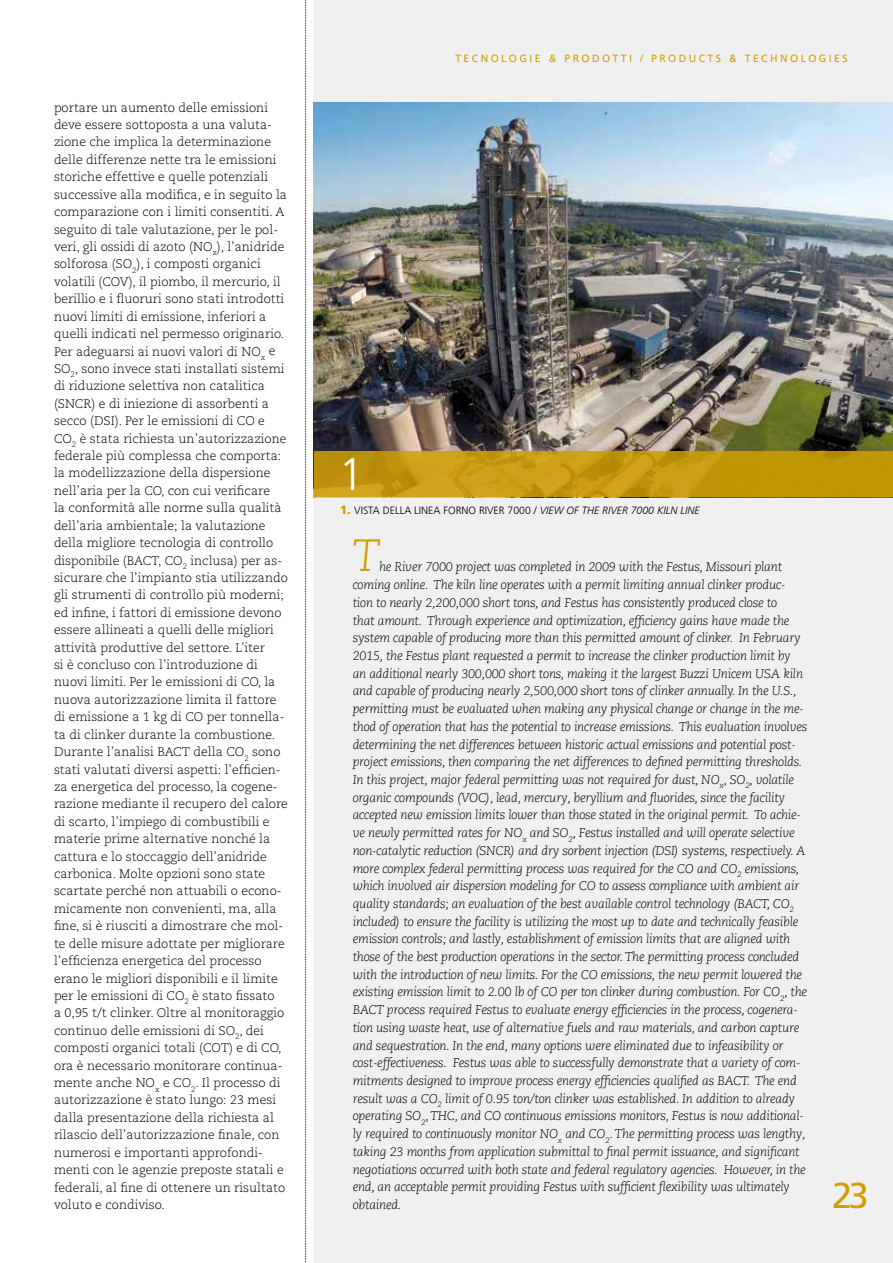
<style>
.page{position:relative;width:893px;height:1263px;background:#fff}
.page>*{position:absolute;margin:0;border:0;box-sizing:border-box;transform-origin:0 0}
.t1{font:italic 300 45px "Caecilia Com 46";color:#d19f00}
.t2{font:300 45px "Frutiger LT Com";color:#fff}
.t3{font:36px "Frutiger LT Com";color:#d19f00}
.t4{font:italic 300 12.45px/17.7px "Caecilia Com 46";letter-spacing:-.02em;color:#000}
.t5{font:300 12.45px/17.4px "Caecilia LT Std";color:#000}
.t6{font:300 10.5px "Frutiger LT Com";color:#000}
.t7{font:10.5px "Frutiger LT Com";letter-spacing:.23em;color:#d19f00}
.t8{font:italic 300 10.5px "Frutiger LT Com";color:#000}
.s1{font-weight:900;font-size:12px;color:#d19f00}
.s2{font-style:italic}
</style>
<div class="page">
<div style="left:314px;top:0;width:579px;height:1263px;background:#f0f0f1"></div>
<svg style="left:305px;top:0;width:2px;height:1263px"></svg>
<img style="left:314px;top:102px;width:579px;height:349px">
<svg style="left:314px;top:451px;width:579px;height:46px;background:#c3980d"></svg>
<p class="t5" style="left:54px;top:99px;width:235px">portare un aumento delle emissioni deve essere sottoposta a una valuta&shy;zione che implica la determinazione delle differenze nette tra le emissioni storiche effettive e quelle potenziali successive alla modifica, e in seguito la comparazione con i limiti consentiti. A seguito di tale valutazione, per le pol&shy;veri, gli ossidi di azoto (NO<sub>x</sub>), l’anidride solforosa (SO<sub>2</sub>), i composti organici volatili (COV), il piombo, il mercurio, il berillio e i fluoruri sono stati introdotti nuovi limiti di emissione, inferiori a quelli indicati nel permesso originario.<br>Per adeguarsi ai nuovi valori di NO<sub>x</sub> e SO<sub>2</sub>, sono invece stati installati sistemi di riduzione selettiva non catalitica (SNCR) e di iniezione di assorbenti a secco (DSI). Per le emissioni di CO e CO<sub>2</sub> è stata richiesta un’autorizzazione federale più complessa che comporta: la modellizzazione della dispersione nell’aria per la CO, con cui verificare<br>la conformità alle norme sulla qualità dell’aria ambientale; la valutazione della migliore tecnologia di controllo disponibile (BACT, CO<sub>2</sub> inclusa) per as&shy;sicurare che l’impianto stia utilizzando gli strumenti di controllo più moderni; ed infine, i fattori di emissione devono essere allineati a quelli delle migliori attività produttive del settore. L’iter<br>si è concluso con l’introduzione di nuovi limiti. Per le emissioni di CO, la nuova autorizzazione limita il fattore di emissione a 1 kg di CO per tonnella&shy;ta di clinker durante la combustione.<br>Durante l’analisi BACT della CO<sub>2</sub> sono stati valutati diversi aspetti: l’efficien&shy;za energetica del processo, la cogene&shy;razione mediante il recupero del calore di scarto, l’impiego di combustibili e materie prime alternative nonché la cattura e lo stoccaggio dell’anidride carbonica. Molte opzioni sono state scartate perché non attuabili o econo&shy;micamente non convenienti, ma, alla fine, si è riusciti a dimostrare che mol&shy;te delle misure adottate per migliorare l’efficienza energetica del processo erano le migliori disponibili e il limite per le emissioni di CO<sub>2</sub> è stato fissato<br>a 0,95 t/t clinker. Oltre al monitoraggio continuo delle emissioni di SO<sub>2</sub>, dei composti organici totali (COT) e di CO, ora è necessario monitorare continua&shy;mente anche NO<sub>x</sub> e CO<sub>2</sub>. Il processo di autorizzazione è stato lungo: 23 mesi dalla presentazione della richiesta al rilascio dell’autorizzazione finale, con numerosi e importanti approfondi&shy;menti con le agenzie preposte statali e federali, al fine di ottenere un risultato voluto e condiviso.</p>
<p class="t7" style="left:455px;top:52px;width:394px">TECNOLOGIE &amp; PRODOTTI / PRODUCTS &amp; TECHNOLOGIES</p>
<h1 class="t2" style="left:339px;top:447px;width:27px">1</h1>
<p class="t6" style="left:340px;top:503px;width:277px"><span class="s1">1.</span> VISTA DELLA LINEA FORNO RIVER 7000 / <span class="s2">VIEW OF THE RIVER</span></p>
<p class="t8" style="left:631px;top:503px;width:64px">7000 KILN LINE</p>
<h1 class="t1" style="left:353px;top:528px;width:29px">T</h1>
<p class="t4" style="left:353px;top:558px;width:456px;text-indent:26px">he River 7000 project was completed in 2009 with the Festus, Missouri plant coming online. The kiln line operates with a permit limiting annual clinker produc&shy;tion to nearly 2,200,000 short tons, and Festus has consistently produced close to<br>that amount. Through experience and optimization, efficiency gains have made the system capable of producing more than this permitted amount of clinker. In February 2015, the Festus plant requested a permit to increase the clinker production limit by<br>an additional nearly 300,000 short tons, making it the largest Buzzi Unicem USA kiln and capable of producing nearly 2,500,000 short tons of clinker annually. In the U.S., permitting must be evaluated when making any physical change or change in the me&shy;thod of operation that has the potential to increase emissions. This evaluation involves determining the net differences between historic actual emissions and potential post&shy;project emissions, then comparing the net differences to defined permitting thresholds.<br>In this project, major federal permitting was not required for dust, NO<sub>x</sub>, SO<sub>2</sub>, volatile organic compounds (VOC), lead, mercury, beryllium and fluorides, since the facility accepted new emission limits lower than those stated in the original permit. To achie&shy;ve newly permitted rates for NO<sub>x</sub> and SO<sub>2</sub>, Festus installed and will operate selective non-catalytic reduction (SNCR) and dry sorbent injection (DSI) systems, respectively. A more complex federal permitting process was required for the CO and CO<sub>2</sub> emissions, which involved air dispersion modeling for CO to assess compliance with ambient air quality standards; an evaluation of the best available control technology (BACT, CO<sub>2 </sub>included) to ensure the facility is utilizing the most up to date and technically feasible emission controls; and lastly, establishment of emission limits that are aligned with those of the best production operations in the sector. The permitting process concluded with the introduction of new limits. For the CO emissions, the new permit lowered the existing emission limit to 2.00 lb of CO per ton clinker during combustion. For CO<sub>2</sub>, the BACT process required Festus to evaluate energy efficiencies in the process, cogenera&shy;tion using waste heat, use of alternative fuels and raw materials, and carbon capture and sequestration. In the end, many options were eliminated due to infeasibility or cost-effectiveness. Festus was able to successfully demonstrate that a variety of com&shy;mitments designed to improve process energy efficiencies qualified as BACT. The end result was a CO<sub>2</sub> limit of 0.95 ton/ton clinker was established. In addition to already operating SO<sub>2</sub>, THC, and CO continuous emissions monitors, Festus is now additional&shy;ly required to continuously monitor NO<sub>x</sub> and CO<sub>2</sub>. The permitting process was lengthy, taking 23 months from application submittal to final permit issuance, and significant negotiations occurred with both state and federal regulatory agencies. However, in the end, an acceptable permit providing Festus with sufficient flexibility was ultimately obtained.</p>
<h2 class="t3" style="left:832px;top:1173px;width:38px">23</h2>
</div>
